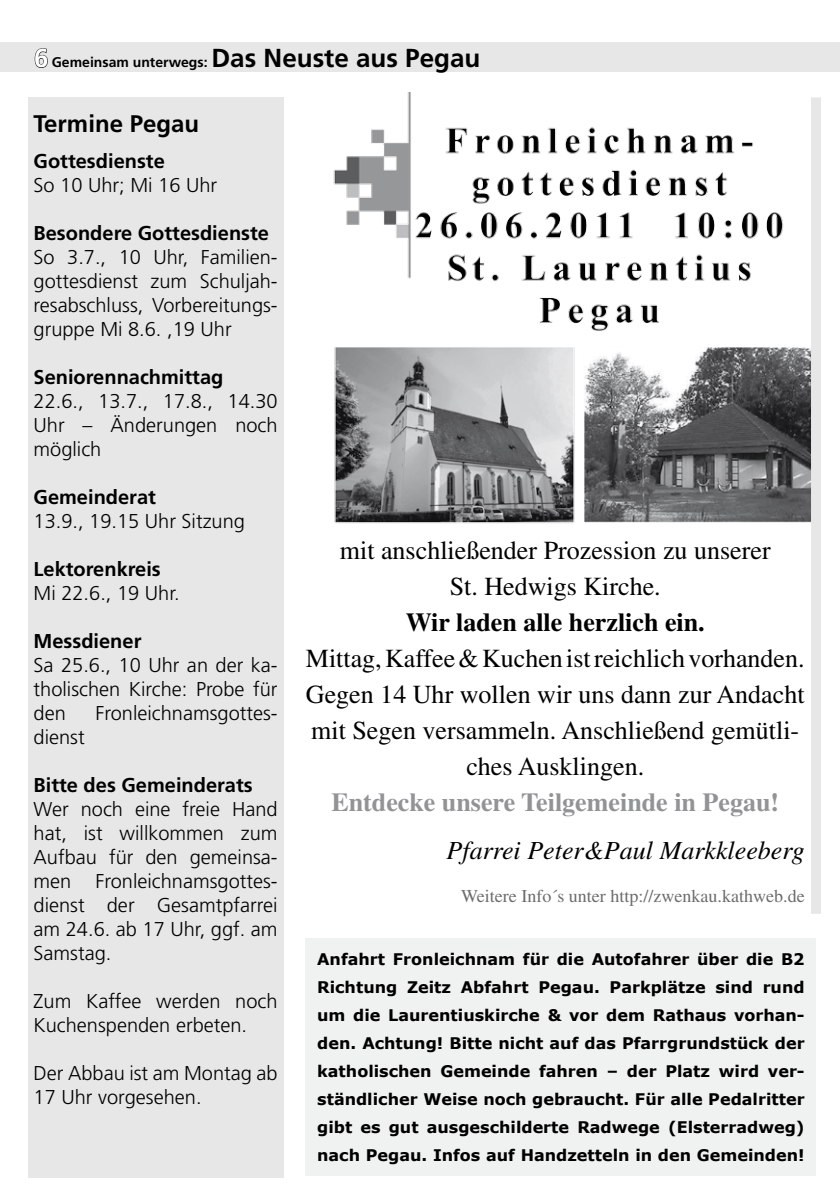
<style>
.page{position:relative;width:840px;height:1191px;background:#fff}
.page>*{position:absolute;margin:0;border:0;box-sizing:border-box;transform-origin:0 0}
.t1{font:26px/36px "Times";color:#000;text-align:center}
.t2{font:700 26px "Times";color:#929395}
.t3{font:italic 26px "Times";color:#000}
.t4{font:700 26px "Times";color:#000}
.t5{font:700 24px "Frutiger";color:#000}
.t6{font:300 20px/24px "Frutiger";color:#000;text-align:justify}
.t7{font:700 20px "Frutiger";color:#000}
.t8{font:18px "Times";color:#6b6c6d}
.t9{font:700 16px/28px "Verdana";color:#000;text-align:justify}
.t10{font:700 14px "Frutiger";color:#000}
.s1{font-size:26px;color:#fff}
.s2{font-size:26px}
</style>
<div class="page">
<div style="left:0;top:43px;width:839px;height:29px;background:#e7e7e8"></div>
<svg style="left:34px;top:48px;width:14px;height:20px"></svg>
<div style="left:28px;top:97px;width:255px;height:1080px;background:#e7e7e8"></div>
<div style="left:306px;top:937px;width:509px;height:238px;background:#f0f1f1"></div>
<img style="left:333px;top:92px;width:477px;height:431px">
<div style="left:810px;top:97px;width:10px;height:816px;background:#e7e7e8"></div>
<p class="t10" style="left:34px;top:54px;width:447px"><span class="s1">6</span> Gemeinsam unterwegs: <span class="s2">Das Neuste aus Pegau</span></p>
<p class="t5" style="left:34px;top:109px;width:167px">Termine Pegau</p>
<p class="t7" style="left:34px;top:149px;width:133px">Gottesdienste</p>
<p class="t6" style="left:34px;top:173px;width:185px">So 10 Uhr; Mi 16 Uhr</p>
<p class="t7" style="left:34px;top:221px;width:237px">Besondere Gottesdienste</p>
<p class="t6" style="left:34px;top:245px;width:245px">So 3.7., 10 Uhr, Familien&shy;gottesdienst zum Schuljah&shy;resabschluss, Vorbereitungs&shy;gruppe Mi 8.6. ,19 Uhr</p>
<p class="t7" style="left:34px;top:365px;width:191px">Seniorennachmittag</p>
<p class="t6" style="left:34px;top:389px;width:245px">22.6., 13.7., 17.8., 14.30<br>Uhr – Änderungen noch möglich</p>
<p class="t7" style="left:34px;top:485px;width:124px">Gemeinderat</p>
<p class="t6" style="left:34px;top:509px;width:213px">13.9., 19.15 Uhr Sitzung</p>
<p class="t7" style="left:34px;top:557px;width:129px">Lektorenkreis</p>
<p class="t6" style="left:34px;top:581px;width:148px">Mi 22.6., 19 Uhr.</p>
<p class="t7" style="left:34px;top:629px;width:109px">Messdiener</p>
<p class="t6" style="left:34px;top:653px;width:245px">Sa 25.6., 10 Uhr an der ka&shy;tholischen Kirche: Probe für den</p>
<p class="t6" style="left:95px;top:701px;width:183px">Fronleichnamsgottes-</p>
<p class="t6" style="left:34px;top:725px;width:53px">dienst</p>
<p class="t7" style="left:34px;top:773px;width:220px">Bitte des Gemeinderats</p>
<p class="t6" style="left:34px;top:797px;width:245px">Wer noch eine freie Hand hat, ist willkommen zum Aufbau für den gemeinsa&shy;men Fronleichnamsgottes&shy;dienst der Gesamtpfarrei am 24.6. ab 17 Uhr, ggf. am Samstag.</p>
<p class="t6" style="left:34px;top:989px;width:245px">Zum Kaffee werden noch<br>Kuchenspenden erbeten.</p>
<p class="t6" style="left:34px;top:1061px;width:245px">Der Abbau ist am Montag ab<br>17 Uhr vorgesehen.</p>
<h1 class="t1" style="left:339px;top:532px;width:432px">mit anschließender Prozession zu unserer<br>St. Hedwigs Kirche.</h1>
<h1 class="t4" style="left:405px;top:607px;width:300px">Wir laden alle herzlich ein.</h1>
<h1 class="t1" style="left:306px;top:640px;width:500px">Mittag, Kaffee &amp; Kuchen ist reichlich vorhanden.<br>Gegen 14 Uhr wollen wir uns dann zur Andacht mit Segen versammeln. Anschließend gemütli&shy;ches Ausklingen.</h1>
<h1 class="t2" style="left:331px;top:787px;width:449px">Entdecke unsere Teilgemeinde in Pegau!</h1>
<h1 class="t3" style="left:446px;top:835px;width:359px">Pfarrei Peter&amp;Paul Markkleeberg</h1>
<p class="t8" style="left:461px;top:885px;width:344px">Weitere Info´s unter http://zwenkau.kathweb.de</p>
<p class="t9" style="left:317px;top:944px;width:488px">Anfahrt Fronleichnam für die Autofahrer über die B2<br>Richtung Zeitz Abfahrt Pegau. Parkplätze sind rund um die Laurentiuskirche &amp; vor dem Rathaus vorhan&shy;den. Achtung! Bitte nicht auf das Pfarrgrundstück der katholischen Gemeinde fahren – der Platz wird ver&shy;ständlicher Weise noch gebraucht. Für alle Pedalritter gibt es gut ausgeschilderte Radwege (Elsterradweg) nach Pegau. Infos auf Handzetteln in den Gemeinden!</p>
</div>
